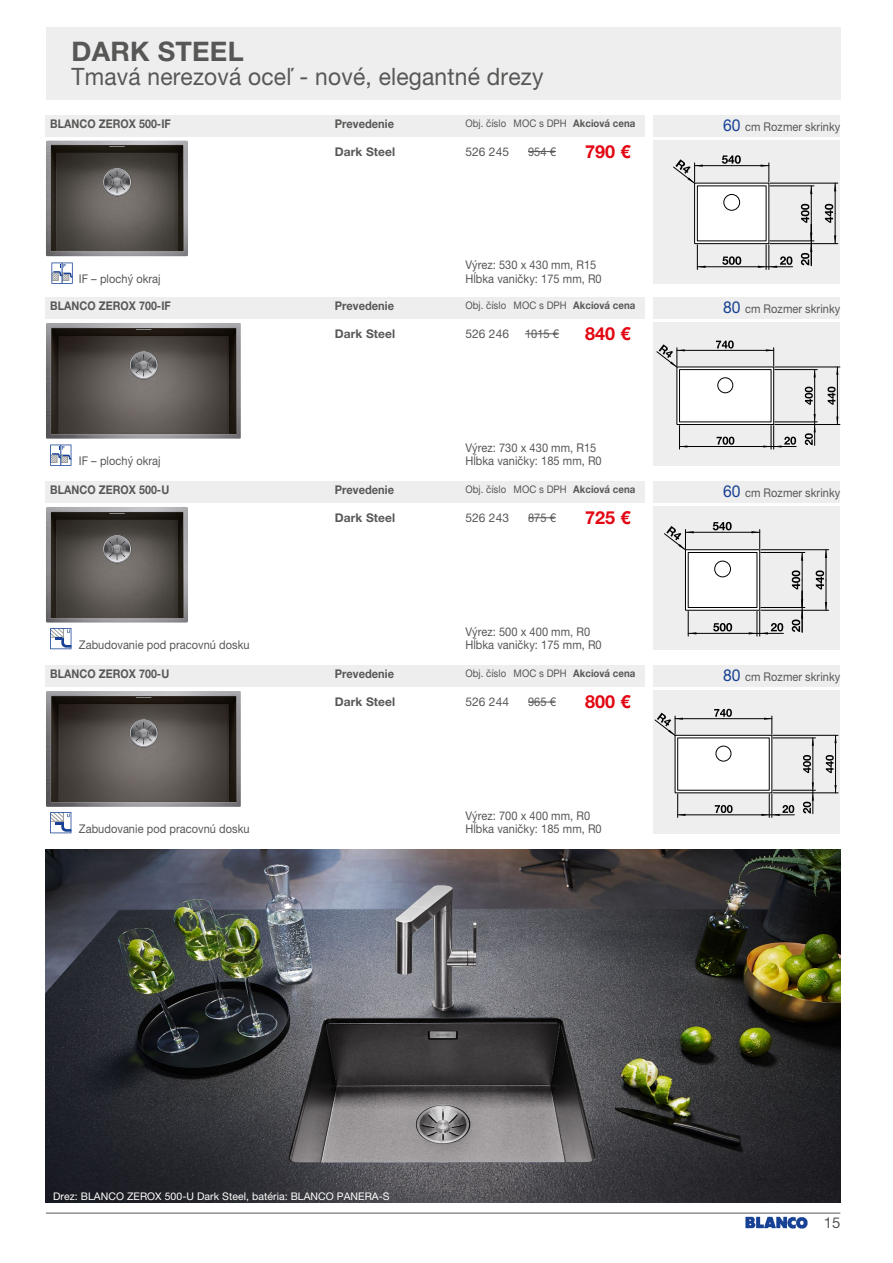
<style>
.page{position:relative;width:893px;height:1263px;background:#fff}
.page>*{position:absolute;margin:0;border:0;box-sizing:border-box;transform-origin:0 0}
.t1{font:700 27px "Helvetica Neue LT Pro";letter-spacing:.01em;color:#575756}
.t2{font:24px "Helvetica Neue LT Pro";letter-spacing:.01em;color:#575756;scale:.95 1}
.t3{font:700 18px "Helvetica Neue LT Pro";letter-spacing:.005em;color:#e30613}
.t4{font:15px "Helvetica Neue LT Pro";color:#575756}
.t5{font:12px/13.5px "Helvetica Neue LT Pro";letter-spacing:.005em;color:#575756;scale:.92 1}
.t6{font:700 12px "Helvetica Neue LT Pro";letter-spacing:.005em;color:#575756;scale:.89 1}
.t7{font:700 12px "Helvetica Neue LT Pro";letter-spacing:.005em;color:#575756;scale:.92 1}
.t8{font:700 12px "Helvetica Neue LT Pro";letter-spacing:.005em;color:#575756}
.t9{font:12px "Helvetica Neue LT Pro";letter-spacing:.005em;color:#575756}
.t10{font:10.5px "Helvetica Neue LT Pro";letter-spacing:.005em;color:#575756;scale:.92 1}
.t11{font:10.5px "Helvetica Neue LT Pro";letter-spacing:.005em;color:#fff}
.s1{font-weight:700}
.s2{font-size:16.5px;color:#164194}
</style>
<div class="page">
<hr style="left:46px;top:1213px;width:794px;height:1px;background:#575756">
<img style="left:745px;top:1216px;width:63px;height:13px">
<div style="left:653px;top:140px;width:187px;height:144px;background:#eee"></div>
<div style="left:653px;top:115px;width:187px;height:21px;background:#eee"></div>
<div style="left:46px;top:115px;width:599px;height:21px;background:#eee"></div>
<svg style="left:528px;top:151px;width:28px;height:1px"></svg>
<div style="left:653px;top:507px;width:187px;height:143px;background:#eee"></div>
<div style="left:653px;top:481px;width:187px;height:21px;background:#eee"></div>
<div style="left:46px;top:481px;width:599px;height:21px;background:#eee"></div>
<svg style="left:528px;top:517px;width:28px;height:1px"></svg>
<div style="left:653px;top:322px;width:187px;height:144px;background:#eee"></div>
<div style="left:653px;top:297px;width:187px;height:21px;background:#eee"></div>
<div style="left:46px;top:297px;width:599px;height:21px;background:#eee"></div>
<hr style="left:525px;top:333px;width:34px;height:1px;background:#575756">
<svg style="left:50px;top:445px;width:21px;height:21px"></svg>
<div style="left:653px;top:691px;width:187px;height:143px;background:#eee"></div>
<div style="left:653px;top:665px;width:187px;height:21px;background:#eee"></div>
<div style="left:46px;top:665px;width:599px;height:21px;background:#eee"></div>
<svg style="left:528px;top:702px;width:28px;height:1px"></svg>
<div style="left:46px;top:28px;width:794px;height:72px;background:#eee"></div>
<svg style="left:51px;top:263px;width:22px;height:21px"></svg>
<img style="left:46px;top:140px;width:142px;height:117px">
<img style="left:46px;top:323px;width:195px;height:116px">
<img style="left:46px;top:507px;width:142px;height:116px">
<img style="left:46px;top:691px;width:195px;height:116px">
<svg style="left:50px;top:812px;width:21px;height:21px"></svg>
<svg style="left:50px;top:628px;width:21px;height:21px"></svg>
<hr style="left:770px;top:241px;width:44px;height:1px;background:#000">
<svg style="left:825px;top:204px;width:8px;height:19px"></svg>
<hr style="left:770px;top:243px;width:68px;height:1px;background:#000">
<hr style="left:770px;top:183px;width:68px;height:1px;background:#000">
<hr style="left:835px;top:213px;width:1px;height:31px;background:#000">
<hr style="left:835px;top:183px;width:1px;height:30px;background:#000">
<svg style="left:834px;top:235px;width:2px;height:9px"></svg>
<svg style="left:834px;top:183px;width:2px;height:8px"></svg>
<hr style="left:770px;top:186px;width:44px;height:1px;background:#000">
<svg style="left:801px;top:186px;width:11px;height:80px"></svg>
<svg style="left:673px;top:155px;width:119px;height:114px"></svg>
<hr style="left:775px;top:422px;width:42px;height:1px;background:#000">
<hr style="left:814px;top:370px;width:1px;height:75px;background:#000">
<svg style="left:805px;top:414px;width:11px;height:31px"></svg>
<hr style="left:775px;top:424px;width:65px;height:1px;background:#000">
<hr style="left:775px;top:367px;width:65px;height:1px;background:#000">
<svg style="left:827px;top:367px;width:11px;height:57px"></svg>
<svg style="left:805px;top:387px;width:8px;height:18px"></svg>
<hr style="left:775px;top:369px;width:42px;height:1px;background:#000">
<svg style="left:657px;top:340px;width:139px;height:109px"></svg>
<hr style="left:761px;top:607px;width:44px;height:1px;background:#000">
<svg style="left:816px;top:570px;width:8px;height:19px"></svg>
<hr style="left:761px;top:610px;width:68px;height:1px;background:#000">
<hr style="left:761px;top:549px;width:68px;height:1px;background:#000">
<hr style="left:826px;top:580px;width:1px;height:30px;background:#000">
<hr style="left:826px;top:550px;width:1px;height:30px;background:#000">
<svg style="left:825px;top:602px;width:2px;height:8px"></svg>
<svg style="left:825px;top:550px;width:2px;height:8px"></svg>
<hr style="left:761px;top:552px;width:44px;height:1px;background:#000">
<svg style="left:792px;top:553px;width:11px;height:79px"></svg>
<svg style="left:664px;top:522px;width:119px;height:114px"></svg>
<hr style="left:773px;top:790px;width:42px;height:1px;background:#000">
<hr style="left:813px;top:738px;width:1px;height:76px;background:#000">
<svg style="left:803px;top:782px;width:11px;height:31px"></svg>
<hr style="left:773px;top:792px;width:65px;height:1px;background:#000">
<hr style="left:773px;top:735px;width:65px;height:1px;background:#000">
<svg style="left:826px;top:735px;width:11px;height:58px"></svg>
<svg style="left:803px;top:755px;width:8px;height:18px"></svg>
<hr style="left:773px;top:738px;width:42px;height:1px;background:#000">
<svg style="left:812px;top:738px;width:2px;height:8px"></svg>
<svg style="left:655px;top:709px;width:139px;height:108px"></svg>
<img style="left:46px;top:849px;width:794px;height:353px">
<p class="t1" style="left:71px;top:34px;width:174px">DARK STEEL</p>
<p class="t2" style="left:71px;top:62px;width:498px">Tmavá nerezová oceľ - nové, elegantné drezy</p>
<p class="t6" style="left:50px;top:116px;width:137px">BLANCO ZEROX 500-IF</p>
<p class="t7" style="left:335px;top:116px;width:66px">Prevedenie</p>
<p class="t10" style="left:465px;top:117px;width:186px">Obj. číslo MOC s DPH <span class="s1">Akciová cena</span></p>
<p class="t8" style="left:335px;top:144px;width:62px">Dark Steel</p>
<p class="t9" style="left:465px;top:144px;width:45px">526 245</p>
<p class="t5" style="left:528px;top:144px;width:32px">954 €</p>
<p class="t3" style="left:585px;top:140px;width:47px">790 €</p>
<p class="t5" style="left:79px;top:272px;width:90px">IF – plochý okraj</p>
<p class="t5" style="left:465px;top:258px;width:150px">Výrez: 530 x 430 mm, R15<br>Hĺbka vaničky: 175 mm, R0</p>
<p class="t6" style="left:50px;top:298px;width:137px">BLANCO ZEROX 700-IF</p>
<p class="t7" style="left:335px;top:298px;width:66px">Prevedenie</p>
<p class="t10" style="left:465px;top:299px;width:186px">Obj. číslo MOC s DPH <span class="s1">Akciová cena</span></p>
<p class="t8" style="left:335px;top:326px;width:62px">Dark Steel</p>
<p class="t9" style="left:465px;top:326px;width:45px">526 246</p>
<p class="t5" style="left:525px;top:327px;width:38px">1015 €</p>
<p class="t3" style="left:585px;top:322px;width:47px">840 €</p>
<p class="t5" style="left:79px;top:454px;width:90px">IF – plochý okraj</p>
<p class="t5" style="left:465px;top:440px;width:150px">Výrez: 730 x 430 mm, R15<br>Hĺbka vaničky: 185 mm, R0</p>
<p class="t6" style="left:50px;top:482px;width:135px">BLANCO ZEROX 500-U</p>
<p class="t7" style="left:335px;top:482px;width:66px">Prevedenie</p>
<p class="t10" style="left:465px;top:483px;width:186px">Obj. číslo MOC s DPH <span class="s1">Akciová cena</span></p>
<p class="t8" style="left:335px;top:510px;width:62px">Dark Steel</p>
<p class="t9" style="left:465px;top:510px;width:45px">526 243</p>
<p class="t5" style="left:528px;top:511px;width:32px">875 €</p>
<p class="t3" style="left:585px;top:506px;width:47px">725 €</p>
<p class="t5" style="left:79px;top:638px;width:187px">Zabudovanie pod pracovnú dosku</p>
<p class="t5" style="left:465px;top:624px;width:150px">Výrez: 500 x 400 mm, R0<br>Hĺbka vaničky: 175 mm, R0</p>
<p class="t6" style="left:50px;top:666px;width:135px">BLANCO ZEROX 700-U</p>
<p class="t7" style="left:335px;top:666px;width:66px">Prevedenie</p>
<p class="t10" style="left:465px;top:667px;width:186px">Obj. číslo MOC s DPH <span class="s1">Akciová cena</span></p>
<p class="t8" style="left:335px;top:694px;width:62px">Dark Steel</p>
<p class="t9" style="left:465px;top:695px;width:45px">526 244</p>
<p class="t5" style="left:528px;top:695px;width:32px">965 €</p>
<p class="t3" style="left:585px;top:691px;width:47px">800 €</p>
<p class="t5" style="left:79px;top:822px;width:187px">Zabudovanie pod pracovnú dosku</p>
<p class="t5" style="left:465px;top:809px;width:150px">Výrez: 700 x 400 mm, R0<br>Hĺbka vaničky: 185 mm, R0</p>
<p class="t5" style="left:723px;top:120px;width:129px"><span class="s2">60</span> cm Rozmer skrinky</p>
<p class="t5" style="left:723px;top:302px;width:129px"><span class="s2">80</span> cm Rozmer skrinky</p>
<p class="t5" style="left:723px;top:486px;width:129px"><span class="s2">60</span> cm Rozmer skrinky</p>
<p class="t5" style="left:723px;top:670px;width:129px"><span class="s2">80</span> cm Rozmer skrinky</p>
<p class="t11" style="left:53px;top:1190px;width:338px">Drez: BLANCO ZEROX 500-U Dark Steel, batéria: BLANCO PANERA-S</p>
<p class="t4" style="left:824px;top:1214px;width:18px">15</p>
</div>
